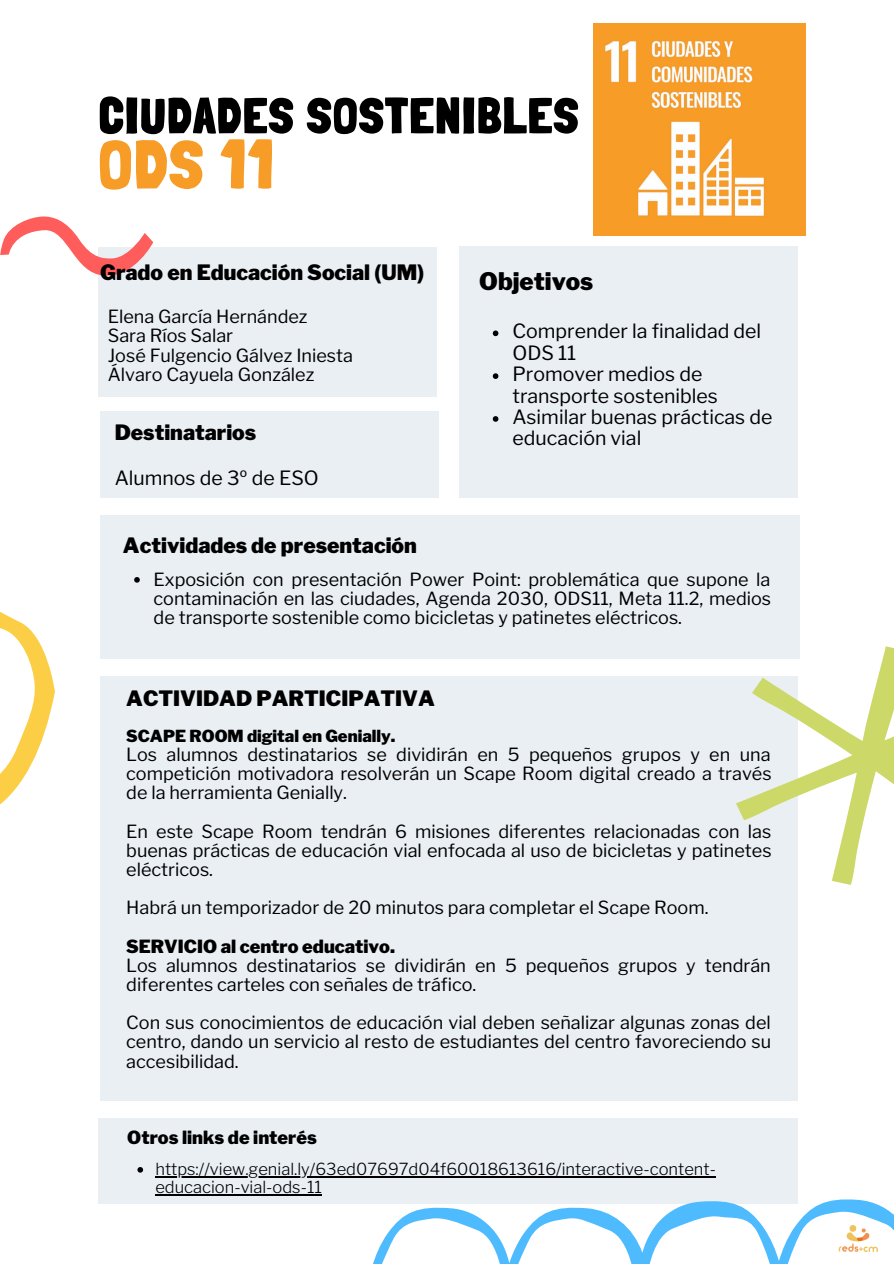
<style>
.page{position:relative;width:894px;height:1264px;background:#fff}
.page>*{position:absolute;margin:0;border:0;box-sizing:border-box;transform-origin:0 0}
.t1{font:900 68.25px "Londrina Solid";color:#f69c27}
.t2{font:900 50.25px "Londrina Solid";letter-spacing:.035em;color:#000}
.t3{font:900 24px "Libre Franklin";color:#000}
.t4{font:900 21px "Libre Franklin";color:#000}
.t5{font:19.5px/21.5px "Libre Franklin";color:#000}
.t6{font:18px/19.2px "Libre Franklin";color:#000;text-align:justify}
.t7{font:900 18px "Libre Franklin";color:#000}
.t8{font:300 16.5px/18px "Libre Franklin";color:#000}
.t9{font:900 16.5px "Libre Franklin";color:#000}
</style>
<div class="page">
<div style="left:100px;top:410px;width:338px;height:87px;background:#eaeff4"></div>
<div style="left:100px;top:676px;width:697px;height:424px;background:#eaeff4"></div>
<div style="left:460px;top:246px;width:337px;height:251px;background:#eaeff4"></div>
<svg style="left:735px;top:646px;width:158px;height:239px"></svg>
<div style="left:100px;top:515px;width:699px;height:143px;background:#eaeff4"></div>
<svg style="left:0;top:612px;width:55px;height:193px"></svg>
<div style="left:99px;top:247px;width:338px;height:149px;background:#eaeff4"></div>
<svg style="left:0;top:216px;width:153px;height:61px"></svg>
<div style="left:98px;top:1118px;width:699px;height:85px;background:#eaeff4"></div>
<svg style="left:368px;top:1197px;width:525px;height:66px"></svg>
<img style="left:593px;top:23px;width:211px;height:212px">
<svg style="left:492px;top:330px;width:6px;height:6px"></svg>
<svg style="left:492px;top:373px;width:6px;height:6px"></svg>
<svg style="left:492px;top:416px;width:6px;height:6px"></svg>
<svg style="left:134px;top:577px;width:6px;height:5px"></svg>
<svg style="left:137px;top:1167px;width:6px;height:5px"></svg>
<hr style="left:155px;top:1175px;width:560px;height:2px;background:#000">
<hr style="left:155px;top:1193px;width:167px;height:2px;background:#000">
<h2 class="t2" style="left:99px;top:86px;width:480px">CIUDADES SOSTENIBLES</h2>
<h1 class="t1" style="left:99px;top:124px;width:176px">ODS 11</h1>
<p class="t4" style="left:100px;top:259px;width:325px">Grado en Educación Social (UM)</p>
<p class="t6" style="left:108px;top:307px;width:246px;text-align:left">Elena García Hernández<br>Sara Ríos Salar<br>José Fulgencio Gálvez Iniesta<br>Álvaro Cayuela González</p>
<p class="t4" style="left:115px;top:419px;width:143px">Destinatarios</p>
<p class="t5" style="left:115px;top:467px;width:205px">Alumnos de 3º de ESO</p>
<h3 class="t3" style="left:479px;top:267px;width:115px">Objetivos</h3>
<p class="t5" style="left:512px;top:320px;width:261px">Comprender la finalidad del<br>ODS 11<br>Promover medios de transporte sostenibles<br>Asimilar buenas prácticas de educación vial</p>
<p class="t4" style="left:123px;top:532px;width:295px">Actividades de presentación</p>
<p class="t6" style="left:153px;top:570px;width:619px">Exposición con presentación Power Point: problemática que supone la contaminación en las ciudades, Agenda 2030, ODS11, Meta 11.2, medios de transporte sostenible como bicicletas y patinetes eléctricos.</p>
<p class="t4" style="left:126px;top:685px;width:310px">ACTIVIDAD PARTICIPATIVA</p>
<p class="t9" style="left:126px;top:726px;width:271px">SCAPE ROOM digital en Genially.</p>
<p class="t6" style="left:126px;top:745px;width:646px">Los alumnos destinatarios se dividirán en 5 pequeños grupos y en una competición motivadora resolverán un Scape Room digital creado a través de la herramienta Genially.</p>
<p class="t6" style="left:126px;top:821px;width:646px">En este Scape Room tendrán 6 misiones diferentes relacionadas con las buenas prácticas de educación vial enfocada al uso de bicicletas y patinetes eléctricos.</p>
<p class="t6" style="left:126px;top:898px;width:583px">Habrá un temporizador de 20 minutos para completar el Scape Room.</p>
<p class="t7" style="left:126px;top:935px;width:270px">SERVICIO al centro educativo.</p>
<p class="t6" style="left:126px;top:955px;width:646px">Los alumnos destinatarios se dividirán en 5 pequeños grupos y tendrán diferentes carteles con señales de tráfico.</p>
<p class="t6" style="left:126px;top:1013px;width:646px">Con sus conocimientos de educación vial deben señalizar algunas zonas del centro, dando un servicio al resto de estudiantes del centro favoreciendo su accesibilidad.</p>
<p class="t7" style="left:127px;top:1126px;width:191px">Otros links de interés</p>
<p class="t8" style="left:155px;top:1159px;width:562px">https://view.genial.ly/63ed07697d04f60018613616/interactive-content&shy;educacion-vial-ods-11</p>
</div>
